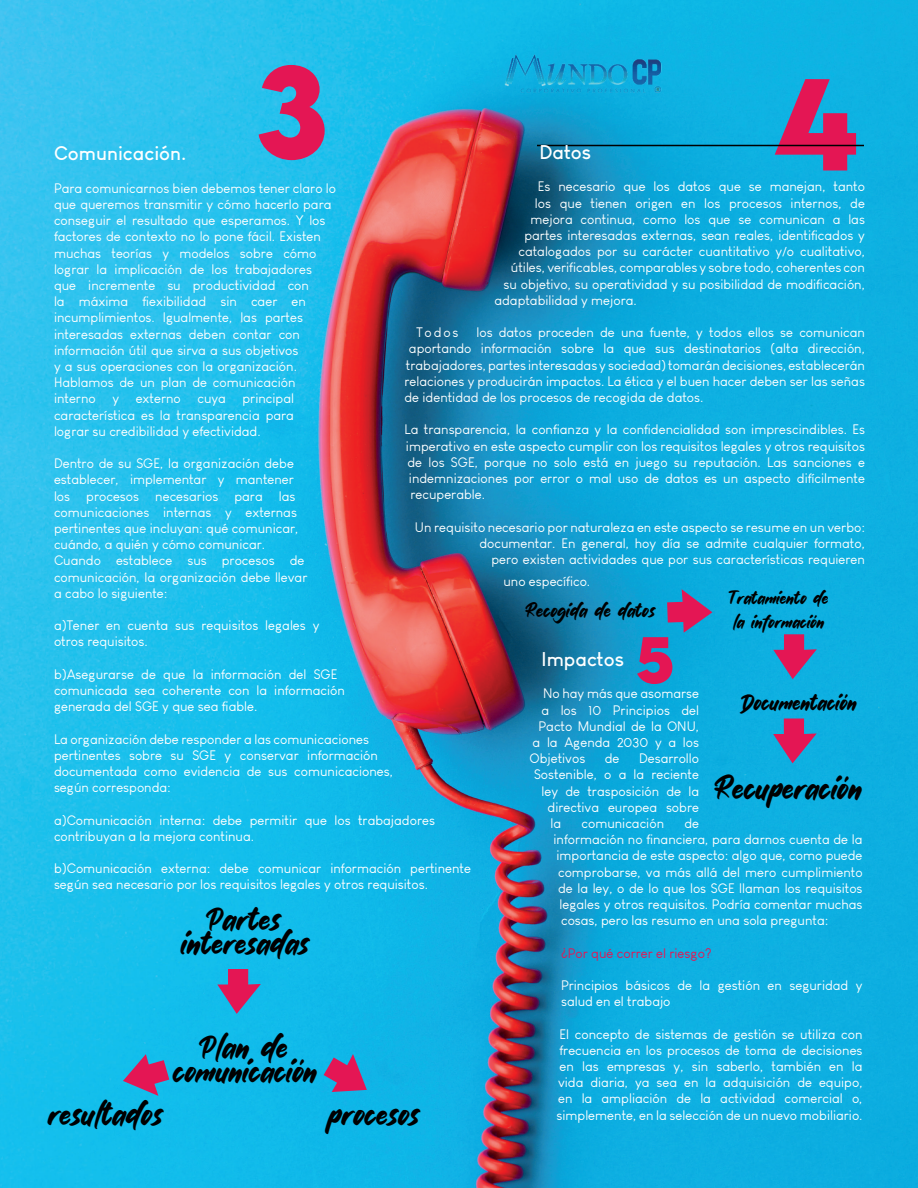
<style>
.page{position:relative;width:918px;height:1188px;background:#fff}
.page>*{position:absolute;margin:0;border:0;box-sizing:border-box;transform-origin:0 0}
.t1{font:700 115.5px "LEMONMILK";color:#e41654}
.t2{font:700 58.65px "LEMONMILK";color:#e41654}
.t3{font:34.5px "Gold Girls";color:#000001}
.t4{font:24px "Gold Girls";color:#000001}
.t5{font:21px "Gold Girls";color:#000001}
.t6{font:700 19.5px "Louis George Cafe";color:#fff}
.t7{font:19.5px/24px "Gold Girls";color:#000001}
.t8{font:13.5px/16.2px "Louis George Cafe";color:#fff}
.t9{font:13.5px "Louis George Cafe";color:#e41654}
</style>
<div class="page">
<img style="left:0;top:0;width:918px;height:1188px">
<svg style="left:217px;top:969px;width:44px;height:45px;background:#766ca2"></svg>
<svg style="left:324px;top:1054px;width:43px;height:38px;background:#8a5991"></svg>
<svg style="left:123px;top:1054px;width:46px;height:42px;background:#796ba0"></svg>
<hr style="left:537px;top:145px;width:327px;height:1px;background:#000001">
<svg style="left:667px;top:589px;width:45px;height:44px;background:#72639a"></svg>
<svg style="left:773px;top:634px;width:44px;height:45px;background:#74659d"></svg>
<svg style="left:773px;top:719px;width:44px;height:44px;background:#75659c"></svg>
<img style="left:482px;top:45px;width:202px;height:57px">
<h1 class="t1" style="left:255px;top:34px;width:75px">3</h1>
<h1 class="t1" style="left:774px;top:46px;width:86px">4</h1>
<h3 class="t6" style="left:539px;top:140px;width:53px">Datos</h3>
<p class="t8" style="left:538px;top:179px;width:329px">Es necesario que los datos que se manejan, tanto</p>
<p class="t8" style="left:535px;top:195px;width:332px">los que tienen origen en los procesos internos, de</p>
<p class="t8" style="left:530px;top:211px;width:336px">mejora continua, como los que se comunican a las</p>
<p class="t8" style="left:524px;top:227px;width:342px">partes interesadas externas, sean reales, identificados y</p>
<p class="t8" style="left:518px;top:243px;width:348px">catalogados por su carácter cuantitativo y/o cualitativo,</p>
<p class="t8" style="left:511px;top:260px;width:356px">útiles, verificables, comparables y sobre todo, coherentes con</p>
<p class="t8" style="left:503px;top:276px;width:363px">su objetivo, su operatividad y su posibilidad de modificación,</p>
<p class="t8" style="left:494px;top:292px;width:144px">adaptabilidad y mejora.</p>
<h3 class="t6" style="left:54px;top:141px;width:134px">Comunicación.</h3>
<p class="t8" style="left:54px;top:180px;width:284px">Para comunicarnos bien debemos tener claro lo que queremos transmitir y cómo hacerlo para conseguir el resultado que esperamos. Y los factores de contexto no lo pone fácil. Existen muchas teorías y modelos sobre cómo lograr la implicación de los trabajadores que incremente su productividad con<br>la máxima flexibilidad sin caer en incumplimientos. Igualmente, las partes interesadas externas deben contar con información útil que sirva a sus objetivos<br>y a sus operaciones con la organización.<br>Hablamos de un plan de comunicación interno y externo cuya principal característica es la transparencia para<br>lograr su credibilidad y efectividad.</p>
<p class="t8" style="left:54px;top:455px;width:255px">Dentro de su SGE, la organización debe establecer, implementar y mantener los procesos necesarios para las comunicaciones internas y externas pertinentes que incluyan: qué comunicar, cuándo, a quién y cómo comunicar.<br>Cuando establece sus procesos de comunicación, la organización debe llevar a cabo lo siguiente:</p>
<p class="t8" style="left:54px;top:617px;width:267px">a)Tener en cuenta sus requisitos legales y otros requisitos.</p>
<p class="t8" style="left:54px;top:666px;width:293px">b)Asegurarse de que la información del SGE comunicada sea coherente con la información generada del SGE y que sea fiable.</p>
<p class="t8" style="left:54px;top:731px;width:341px">La organización debe responder a las comunicaciones pertinentes sobre su SGE y conservar información documentada como evidencia de sus comunicaciones, según corresponda:</p>
<p class="t8" style="left:54px;top:812px;width:383px">a)Comunicación interna: debe permitir que los trabajadores contribuyan a la mejora continua.</p>
<p class="t8" style="left:54px;top:860px;width:419px">b)Comunicación externa: debe comunicar información pertinente según sea necesario por los requisitos legales y otros requisitos.</p>
<p class="t8" style="left:416px;top:324px;width:43px">Todos</p>
<p class="t8" style="left:476px;top:324px;width:390px">los datos proceden de una fuente, y todos ellos se comunican</p>
<p class="t8" style="left:409px;top:341px;width:458px">aportando información sobre la que sus destinatarios (alta dirección,</p>
<p class="t8" style="left:406px;top:357px;width:461px">trabajadores, partes interesadas y sociedad) tomarán decisiones, establecerán</p>
<p class="t8" style="left:404px;top:373px;width:462px">relaciones y producirán impactos. La ética y el buen hacer deben ser las señas</p>
<p class="t8" style="left:404px;top:389px;width:301px">de identidad de los procesos de recogida de datos.</p>
<p class="t8" style="left:404px;top:422px;width:462px">La transparencia, la confianza y la confidencialidad son imprescindibles. Es</p>
<p class="t8" style="left:406px;top:438px;width:461px">imperativo en este aspecto cumplir con los requisitos legales y otros requisitos</p>
<p class="t8" style="left:407px;top:454px;width:459px">de los SGE, porque no solo está en juego su reputación. Las sanciones e</p>
<p class="t8" style="left:409px;top:470px;width:458px">indemnizaciones por error o mal uso de datos es un aspecto difícilmente</p>
<p class="t8" style="left:410px;top:486px;width:76px">recuperable.</p>
<p class="t8" style="left:415px;top:519px;width:452px;text-align:right">Un requisito necesario por naturaleza en este aspecto se resume en un verbo: documentar. En general, hoy día se admite cualquier formato,<br>pero existen actividades que por sus características requieren</p>
<p class="t8" style="left:503px;top:573px;width:88px">uno específico.</p>
<h3 class="t7" style="left:729px;top:586px;width:100px">Tratamiento de la información</h3>
<h3 class="t5" style="left:526px;top:597px;width:130px">Recogida de datos</h3>
<h2 class="t2" style="left:635px;top:620px;width:41px">5</h2>
<h3 class="t6" style="left:542px;top:647px;width:84px">Impactos</h3>
<p class="t8" style="left:543px;top:686px;width:158px">No hay más que asomarse</p>
<p class="t8" style="left:542px;top:702px;width:159px">a los 10 Principios del</p>
<p class="t8" style="left:539px;top:718px;width:162px">Pacto Mundial de la ONU,</p>
<p class="t8" style="left:533px;top:734px;width:168px">a la Agenda 2030 y a los</p>
<p class="t8" style="left:530px;top:750px;width:57px">Objetivos</p>
<p class="t8" style="left:605px;top:750px;width:16px">de</p>
<p class="t8" style="left:639px;top:750px;width:61px">Desarrollo</p>
<p class="t8" style="left:534px;top:767px;width:167px">Sostenible, o a la reciente</p>
<p class="t8" style="left:542px;top:783px;width:159px">ley de trasposición de la</p>
<p class="t8" style="left:548px;top:799px;width:153px">directiva europea sobre</p>
<p class="t8" style="left:551px;top:815px;width:12px">la</p>
<p class="t8" style="left:582px;top:815px;width:84px">comunicación</p>
<p class="t8" style="left:684px;top:815px;width:16px">de</p>
<p class="t8" style="left:554px;top:831px;width:311px">información no financiera, para darnos cuenta de la</p>
<p class="t8" style="left:557px;top:848px;width:308px">importancia de este aspecto: algo que, como puede</p>
<p class="t8" style="left:558px;top:864px;width:306px">comprobarse, va más allá del mero cumplimiento</p>
<p class="t8" style="left:558px;top:880px;width:306px">de la ley, o de lo que los SGE llaman los requisitos</p>
<p class="t8" style="left:560px;top:896px;width:305px">legales y otros requisitos. Podría comentar muchas</p>
<p class="t8" style="left:561px;top:912px;width:269px">cosas, pero las resumo en una sola pregunta:</p>
<p class="t9" style="left:561px;top:945px;width:152px">¿Por qué correr el riesgo?</p>
<p class="t8" style="left:561px;top:977px;width:303px">Principios básicos de la gestión en seguridad y salud en el trabajo</p>
<p class="t8" style="left:557px;top:1026px;width:308px;text-align:justify">El concepto de sistemas de gestión se utiliza con frecuencia en los procesos de toma de decisiones en las empresas y, sin saberlo, también en la vida diaria, ya sea en la adquisición de equipo, en la ampliación de la actividad comercial o, simplemente, en la selección de un nuevo mobiliario.</p>
<h3 class="t4" style="left:742px;top:686px;width:116px">Documentación</h3>
<h3 class="t3" style="left:716px;top:766px;width:147px">Recuperación</h3>
<h3 class="t3" style="left:209px;top:897px;width:73px">Partes</h3>
<h3 class="t3" style="left:181px;top:921px;width:130px">interesadas</h3>
<h3 class="t3" style="left:202px;top:1024px;width:87px">Plan de</h3>
<h3 class="t3" style="left:173px;top:1049px;width:146px">comunicación</h3>
<h3 class="t3" style="left:48px;top:1092px;width:116px">resultados</h3>
<h3 class="t3" style="left:328px;top:1092px;width:93px">procesos</h3>
</div>
